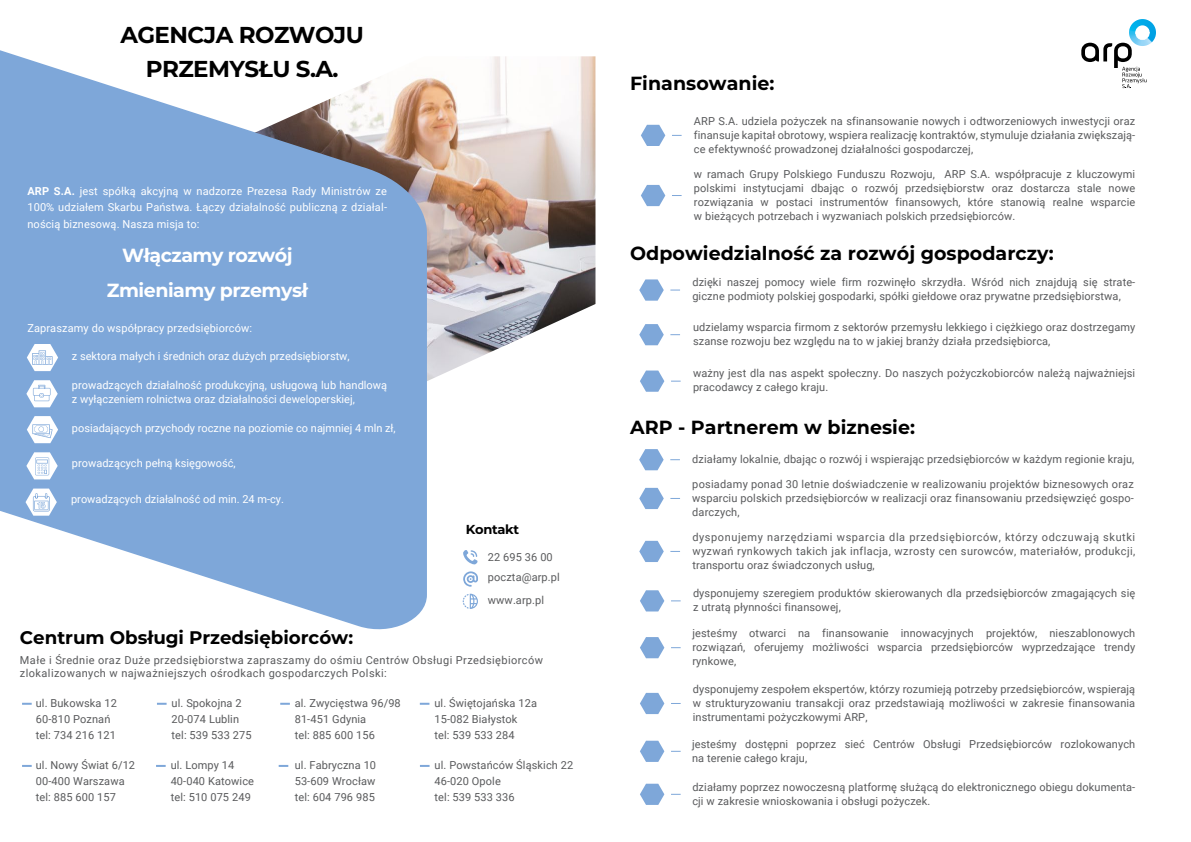
<style>
.page{position:relative;width:1191px;height:842px;background:#fff}
.page>*{position:absolute;margin:0;border:0;box-sizing:border-box;transform-origin:0 0}
.t1{font:700 23px/34.2px "Montserrat";letter-spacing:-.025em;color:#000;text-align:center}
.t2{font:700 19px "Montserrat";letter-spacing:.005em;color:#000}
.t3{font:700 19px/34.2px "Montserrat";letter-spacing:-.025em;color:#fff;text-align:center}
.t4{font:700 18.2px "Montserrat";color:#000}
.t5{font:700 13px "Montserrat";color:#000}
.t6{font:11px/14px "Roboto";letter-spacing:.01em;color:#595a5c}
.t7{font:11px/16.6px "Roboto";color:#fff;text-align:justify}
.t8{font:11px/13.2px "Roboto";letter-spacing:.035em;color:#595a5c}
.s1{font-weight:700}
</style>
<div class="page">
<svg style="left:641px;top:125px;width:24px;height:21px"></svg>
<svg style="left:641px;top:185px;width:24px;height:21px"></svg>
<svg style="left:639px;top:279px;width:25px;height:22px"></svg>
<svg style="left:639px;top:324px;width:25px;height:21px"></svg>
<svg style="left:640px;top:370px;width:24px;height:22px"></svg>
<svg style="left:639px;top:488px;width:25px;height:21px"></svg>
<svg style="left:639px;top:541px;width:25px;height:21px"></svg>
<svg style="left:640px;top:590px;width:24px;height:21px"></svg>
<svg style="left:640px;top:637px;width:24px;height:21px"></svg>
<svg style="left:640px;top:693px;width:24px;height:21px"></svg>
<svg style="left:640px;top:741px;width:24px;height:21px"></svg>
<svg style="left:640px;top:784px;width:24px;height:21px"></svg>
<svg style="left:639px;top:449px;width:24px;height:21px"></svg>
<img style="left:1129px;top:19px;width:27px;height:27px">
<svg style="left:1081px;top:43px;width:65px;height:45px"></svg>
<img style="left:427px;top:56px;width:168px;height:325px">
<svg style="left:0;top:50px;width:427px;height:580px;fill:#7ea7d9"></svg>
<svg style="left:27px;top:344px;width:31px;height:27px"></svg>
<svg style="left:26px;top:452px;width:32px;height:27px"></svg>
<svg style="left:26px;top:489px;width:31px;height:27px"></svg>
<svg style="left:26px;top:380px;width:32px;height:27px"></svg>
<svg style="left:463px;top:550px;width:14px;height:14px"></svg>
<svg style="left:463px;top:571px;width:15px;height:16px"></svg>
<svg style="left:463px;top:594px;width:15px;height:15px"></svg>
<svg style="left:22px;top:703px;width:10px;height:2px"></svg>
<svg style="left:157px;top:703px;width:10px;height:2px"></svg>
<svg style="left:156px;top:765px;width:10px;height:2px"></svg>
<svg style="left:279px;top:765px;width:9px;height:2px"></svg>
<svg style="left:280px;top:703px;width:10px;height:2px"></svg>
<svg style="left:22px;top:765px;width:10px;height:2px"></svg>
<svg style="left:420px;top:703px;width:9px;height:2px"></svg>
<svg style="left:27px;top:416px;width:31px;height:27px"></svg>
<svg style="left:420px;top:765px;width:9px;height:2px"></svg>
<h1 class="t1" style="left:120px;top:17px;width:245px">AGENCJA ROZWOJU<br>PRZEMYSŁU S.A.</h1>
<p class="t7" style="left:27px;top:182px;width:361px"><span class="s1">ARP S.A.</span> jest spółką akcyjną w nadzorze Prezesa Rady Ministrów ze 100% udziałem Skarbu Państwa. Łączy działalność publiczną z działal&shy;nością biznesową. Nasza misja to:</p>
<h2 class="t3" style="left:107px;top:237px;width:202px">Włączamy rozwój<br>Zmieniamy przemysł</h2>
<p class="t7" style="left:27px;top:319px;width:226px">Zapraszamy do współpracy przedsiębiorców:</p>
<p class="t7" style="left:72px;top:347px;width:279px">z sektora małych i średnich oraz dużych przedsiębiorstw,</p>
<p class="t7" style="left:72px;top:378px;width:317px;line-height:13.8px">prowadzących działalność produkcyjną, usługową lub handlową z wyłączeniem rolnictwa oraz działalności deweloperskiej,</p>
<p class="t7" style="left:72px;top:419px;width:325px">posiadających przychody roczne na poziomie co najmniej 4 mln zł,</p>
<p class="t7" style="left:72px;top:454px;width:165px">prowadzących pełną księgowość,</p>
<p class="t7" style="left:71px;top:490px;width:214px">prowadzących działalność od min. 24 m-cy.</p>
<p class="t5" style="left:466px;top:520px;width:55px">Kontakt</p>
<p class="t6" style="left:488px;top:547px;width:73px;line-height:20.1px">22 695 36 00 poczta@arp.pl</p>
<p class="t6" style="left:488px;top:593px;width:58px">www.arp.pl</p>
<h3 class="t4" style="left:20px;top:624px;width:335px">Centrum Obsługi Przedsiębiorców:</h3>
<p class="t8" style="left:20px;top:653px;width:524px">Małe i Średnie oraz Duże przedsiębiorstwa zapraszamy do ośmiu Centrów Obsługi Przedsiębiorców zlokalizowanych w najważniejszych ośrodkach gospodarczych Polski:</p>
<p class="t6" style="left:36px;top:695px;width:83px;line-height:16px">ul. Bukowska 12<br>60-810 Poznań tel: 734 216 121</p>
<p class="t6" style="left:295px;top:695px;width:108px;line-height:16px">al. Zwycięstwa 96/98<br>81-451 Gdynia<br>tel: 885 600 156</p>
<p class="t6" style="left:434px;top:695px;width:104px;line-height:16px">ul. Świętojańska 12a<br>15-082 Białystok<br>tel: 539 533 284</p>
<p class="t6" style="left:434px;top:757px;width:140px;line-height:16px">ul. Powstańców Śląskich 22<br>46-020 Opole<br>tel: 539 533 336</p>
<p class="t6" style="left:172px;top:695px;width:82px;line-height:16px">ul. Spokojna 2<br>20-074 Lublin tel: 539 533 275</p>
<p class="t6" style="left:171px;top:757px;width:85px;line-height:16px">ul. Lompy 14<br>40-040 Katowice tel: 510 075 249</p>
<p class="t6" style="left:295px;top:757px;width:83px;line-height:16px;text-align:justify">ul. Fabryczna 10<br>53-609 Wrocław tel: 604 796 985</p>
<p class="t6" style="left:36px;top:757px;width:101px;line-height:16px">ul. Nowy Świat 6/12<br>00-400 Warszawa tel: 885 600 157</p>
<h2 class="t2" style="left:630px;top:69px;width:146px">Finansowanie:</h2>
<p class="t6" style="left:694px;top:113px;width:443px;text-align:justify">ARP S.A. udziela pożyczek na sfinansowanie nowych i odtworzeniowych inwestycji oraz finansuje kapitał obrotowy, wspiera realizację kontraktów, stymuluje działania zwiększają&shy;ce efektywność prowadzonej działalności gospodarczej,</p>
<p class="t6" style="left:694px;top:166px;width:443px;text-align:justify">w ramach Grupy Polskiego Funduszu Rozwoju, ARP S.A. współpracuje z kluczowymi polskimi instytucjami dbając o rozwój przedsiębiorstw oraz dostarcza stale nowe rozwiązania w postaci instrumentów finansowych, które stanowią realne wsparcie w bieżących potrzebach i wyzwaniach polskich przedsiębiorców.</p>
<h2 class="t2" style="left:630px;top:240px;width:425px">Odpowiedzialność za rozwój gospodarczy:</h2>
<p class="t6" style="left:692px;top:275px;width:444px">dzięki naszej pomocy wiele firm rozwinęło skrzydła. Wśród nich znajdują się strate&shy;giczne podmioty polskiej gospodarki, spółki giełdowe oraz prywatne przedsiębiorstwa,</p>
<p class="t6" style="left:693px;top:320px;width:444px">udzielamy wsparcia firmom z sektorów przemysłu lekkiego i ciężkiego oraz dostrzegamy szanse rozwoju bez względu na to w jakiej branży działa przedsiębiorca,</p>
<p class="t6" style="left:693px;top:366px;width:444px">ważny jest dla nas aspekt społeczny. Do naszych pożyczkobiorców należą najważniejsi pracodawcy z całego kraju.</p>
<h2 class="t2" style="left:630px;top:414px;width:286px">ARP - Partnerem w biznesie:</h2>
<p class="t6" style="left:692px;top:452px;width:443px">działamy lokalnie, dbając o rozwój i wspierając przedsiębiorców w każdym regionie kraju,</p>
<p class="t6" style="left:692px;top:476px;width:443px;text-align:justify">posiadamy ponad 30 letnie doświadczenie w realizowaniu projektów biznesowych oraz wsparciu polskich przedsiębiorców w realizacji oraz finansowaniu przedsięwzięć gospo&shy;darczych,</p>
<p class="t6" style="left:692px;top:529px;width:444px;text-align:justify">dysponujemy narzędziami wsparcia dla przedsiębiorców, którzy odczuwają skutki wyzwań rynkowych takich jak inflacja, wzrosty cen surowców, materiałów, produkcji, transportu oraz świadczonych usług,</p>
<p class="t6" style="left:693px;top:586px;width:444px">dysponujemy szeregiem produktów skierowanych dla przedsiębiorców zmagających się z utratą płynności finansowej,</p>
<p class="t6" style="left:692px;top:625px;width:444px;text-align:justify">jesteśmy otwarci na finansowanie innowacyjnych projektów, nieszablonowych rozwiązań, oferujemy możliwości wsparcia przedsiębiorców wyprzedzające trendy rynkowe,</p>
<p class="t6" style="left:693px;top:681px;width:444px;text-align:justify">dysponujemy zespołem ekspertów, którzy rozumieją potrzeby przedsiębiorców, wspierają w strukturyzowaniu transakcji oraz przedstawiają możliwości w zakresie finansowania instrumentami pożyczkowymi ARP,</p>
<p class="t6" style="left:692px;top:736px;width:445px">jesteśmy dostępni poprzez sieć Centrów Obsługi Przedsiębiorców rozlokowanych na terenie całego kraju,</p>
<p class="t6" style="left:692px;top:779px;width:444px">działamy poprzez nowoczesną platformę służącą do elektronicznego obiegu dokumenta&shy;cji w zakresie wnioskowania i obsługi pożyczek.</p>
</div>
